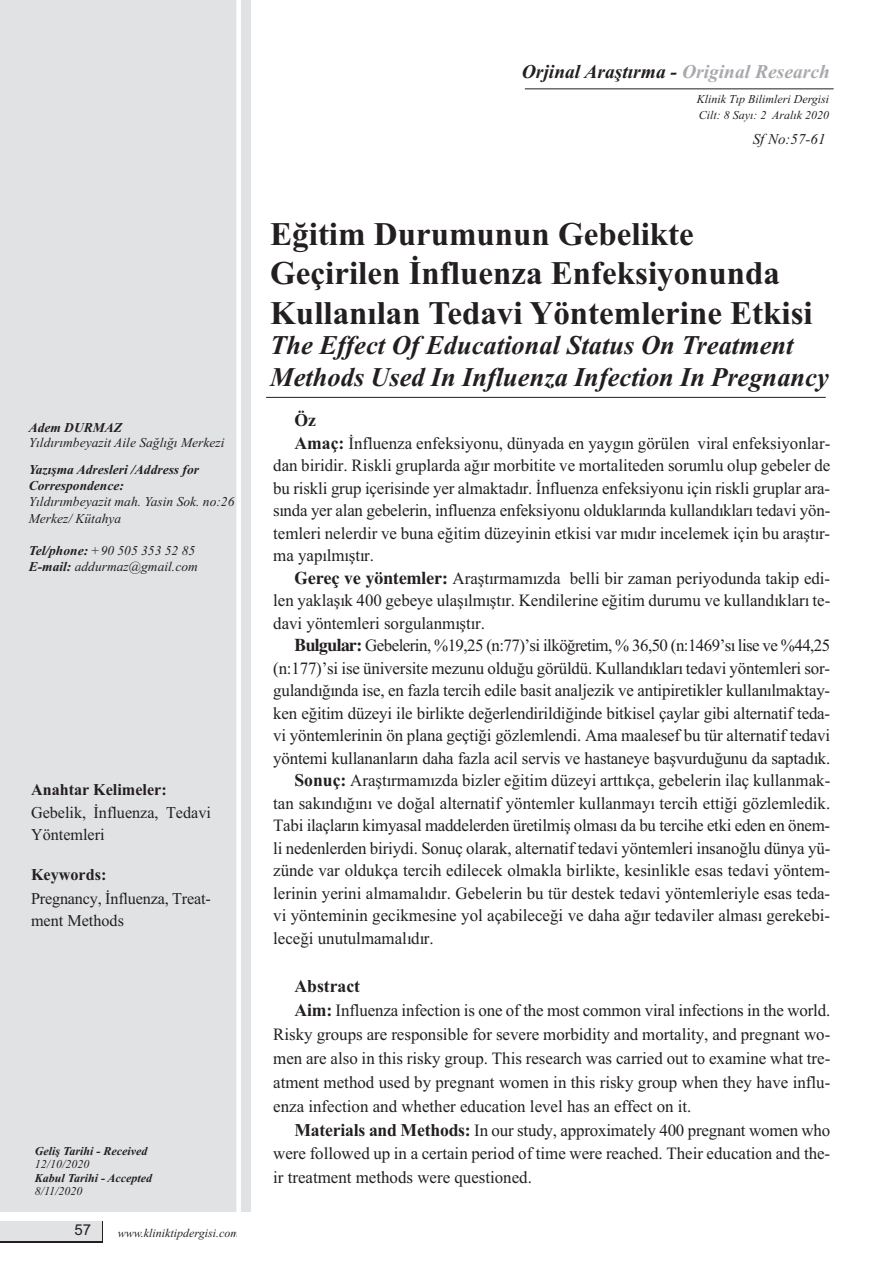
<style>
.page{position:relative;width:893px;height:1276px;background:#fff}
.page>*{position:absolute;margin:0;border:0;box-sizing:border-box;transform-origin:0 0}
.t1{font:700 33px/39.6px "Times New Roman";color:#231f20}
.t2{font:italic 700 27px/32.4px "Times New Roman";color:#231f20}
.t3{font:italic 700 19.5px "Times New Roman";color:#231f20}
.t4{font:700 18px "Times New Roman";color:#231f20}
.t5{font:17.25px/22.5px "Times New Roman";letter-spacing:-.01em;color:#231f20;text-align:justify}
.t6{font:17.25px "Times New Roman";letter-spacing:-.03em;color:#231f20}
.t7{font:16.5px/21.9px "Times New Roman";color:#231f20}
.t8{font:700 16.5px "Times New Roman";color:#231f20}
.t9{font:italic 15px "Times New Roman";color:#231f20}
.t10{font:15px "Arial";color:#231f20}
.t11{font:italic 13.5px/16.2px "Times New Roman";color:#231f20}
.t12{font:italic 700 13.5px/16.2px "Times New Roman";color:#231f20}
.t13{font:italic 12px/15.1px "Times New Roman";color:#231f20}
.t14{font:italic 700 12px "Times New Roman";color:#231f20}
.s1{font-weight:700}
.s2{color:#a8a9ad}
.s3{font-weight:700;font-size:18px}
.s4{font-family:"Times";font-weight:700;font-size:18px}
</style>
<div class="page">
<div style="left:0;top:0;width:251px;height:1212px;background:#e1e2e4"></div>
<hr style="left:266px;top:397px;width:560px;height:1px;background:#231f20">
<hr style="left:525px;top:88px;width:309px;height:1px;background:#231f20">
<div style="left:0;top:1221px;width:103px;height:21px;background:#e1e2e4"></div>
<div style="left:236px;top:0;width:5px;height:1276px;background:#fff"></div>
<p class="t12" style="left:29px;top:419px;width:95px">Adem DURMAZ</p>
<p class="t11" style="left:29px;top:434px;width:197px">Yıldırımbeyazit Aile Sağlığı Merkezi</p>
<p class="t12" style="left:29px;top:461px;width:172px">Yazışma Adresleri /Address for<br>Correspondence:</p>
<p class="t11" style="left:29px;top:494px;width:207px">Yıldırımbeyazit mah. Yasin Sok. no:26<br>Merkez/ Kütahya</p>
<p class="t11" style="left:29px;top:542px;width:171px"><span class="s1">Tel/phone:</span> +90 505 353 52 85<br><span class="s1">E-mail:</span> addurmaz@gmail.com</p>
<p class="t8" style="left:31px;top:779px;width:137px">Anahtar Kelimeler:</p>
<p class="t7" style="left:31px;top:801px;width:181px">Gebelik, İnfluenza, Tedavi<br>Yöntemleri</p>
<p class="t8" style="left:31px;top:865px;width:77px">Keywords:</p>
<p class="t7" style="left:31px;top:887px;width:181px">Pregnancy, İnfluenza, Treat&shy;ment Methods</p>
<p class="t14" style="left:35px;top:1143px;width:114px">Geliş Tarihi - Received</p>
<p class="t13" style="left:35px;top:1156px;width:56px">12/10/2020</p>
<p class="t14" style="left:35px;top:1170px;width:119px">Kabul Tarihi - Accepted</p>
<p class="t13" style="left:35px;top:1183px;width:49px">8/11/2020</p>
<p class="t10" style="left:74px;top:1221px;width:18px">57</p>
<p class="t13" style="left:118px;top:1225px;width:123px">www.kliniktipdergisi.com</p>
<p class="t3" style="left:522px;top:60px;width:310px">Orjinal Araştırma - <span class="s2">Original Research</span></p>
<p class="t13" style="left:697px;top:92px;width:134px">Klinik Tıp Bilimleri Dergisi<br>Cilt: 8 Sayı: 2 Aralık 2020</p>
<p class="t9" style="left:753px;top:130px;width:74px">Sf No:57-61</p>
<h1 class="t1" style="left:270px;top:213px;width:544px">Eğitim Durumunun Gebelikte<br>Geçirilen İnfluenza Enfeksiyonunda<br>Kullanılan Tedavi Yöntemlerine Etkisi</h1>
<h2 class="t2" style="left:270px;top:328px;width:560px">The Effect Of Educational Status On Treatment<br>Methods Used In Influenza Infection In Pregnancy</h2>
<p class="t4" style="left:294px;top:409px;width:23px">Öz</p>
<p class="t5" style="left:273px;top:431px;width:559px;text-indent:21px"><span class="s3">Amaç:</span> İnfluenza enfeksiyonu, dünyada en yaygın görülen viral enfeksiyonlar&shy;dan biridir. Riskli gruplarda ağır morbitite ve mortaliteden sorumlu olup gebeler de bu riskli grup içerisinde yer almaktadır. İnfluenza enfeksiyonu için riskli gruplar ara&shy;sında yer alan gebelerin, influenza enfeksiyonu olduklarında kullandıkları tedavi yön&shy;temleri nelerdir ve buna eğitim düzeyinin etkisi var mıdır incelemek için bu araştır&shy;ma yapılmıştır.</p>
<p class="t5" style="left:273px;top:566px;width:559px;text-indent:21px"><span class="s4">Gereç ve yöntemler:</span> Araştırmamızda belli bir zaman periyodunda takip edi&shy;len yaklaşık 400 gebeye ulaşılmıştır. Kendilerine eğitim durumu ve kullandıkları te&shy;davi yöntemleri sorgulanmıştır.</p>
<p class="t6" style="left:294px;top:635px;width:537px"><span class="s4">Bulgular:</span> Gebelerin, %19,25 (n:77)’si ilköğretim, % 36,50 (n:1469’sı lise ve %44,25</p>
<p class="t5" style="left:273px;top:656px;width:559px">(n:177)’si ise üniversite mezunu olduğu görüldü. Kullandıkları tedavi yöntemleri sor-</p>
<p class="t5" style="left:273px;top:679px;width:559px">gulandığında ise, en fazla tercih edile basit analjezik ve antipiretikler kullanılmaktay-</p>
<p class="t5" style="left:273px;top:701px;width:559px">ken eğitim düzeyi ile birlikte değerlendirildiğinde bitkisel çaylar gibi alternatif teda-</p>
<p class="t5" style="left:273px;top:724px;width:559px">vi yöntemlerinin ön plana geçtiği gözlemlendi. Ama maalesef bu tür alternatif tedavi</p>
<p class="t5" style="left:273px;top:746px;width:559px">yöntemi kullananların daha fazla acil servis ve hastaneye başvurduğunu da saptadık.</p>
<p class="t5" style="left:294px;top:769px;width:537px"><span class="s3">Sonuç:</span> Araştırmamızda bizler eğitim düzeyi arttıkça, gebelerin ilaç kullanmak-</p>
<p class="t5" style="left:273px;top:791px;width:559px">tan sakındığını ve doğal alternatif yöntemler kullanmayı tercih ettiği gözlemledik.</p>
<p class="t5" style="left:273px;top:814px;width:559px">Tabi ilaçların kimyasal maddelerden üretilmiş olması da bu tercihe etki eden en önem-</p>
<p class="t5" style="left:273px;top:836px;width:559px">li nedenlerden biriydi. Sonuç olarak, alternatif tedavi yöntemleri insanoğlu dünya yü-</p>
<p class="t5" style="left:273px;top:859px;width:559px">zünde var oldukça tercih edilecek olmakla birlikte, kesinlikle esas tedavi yöntem-</p>
<p class="t5" style="left:273px;top:881px;width:559px">lerinin yerini almamalıdır. Gebelerin bu tür destek tedavi yöntemleriyle esas teda-</p>
<p class="t5" style="left:273px;top:904px;width:558px">vi yönteminin gecikmesine yol açabileceği ve daha ağır tedaviler alması gerekebi-</p>
<p class="t5" style="left:273px;top:926px;width:162px">leceği unutulmamalıdır.</p>
<p class="t4" style="left:294px;top:975px;width:67px">Abstract</p>
<p class="t5" style="left:273px;top:998px;width:559px;line-height:24px;text-indent:21px"><span class="s3">Aim:</span> Influenza infection is one of the most common viral infections in the world.<br>Risky groups are responsible for severe morbidity and mortality, and pregnant wo&shy;men are also in this risky group. This research was carried out to examine what tre&shy;atment method used by pregnant women in this risky group when they have influ&shy;enza infection and whether education level has an effect on it.</p>
<p class="t5" style="left:273px;top:1117px;width:559px;line-height:23.7px;text-indent:21px"><span class="s3">Materials and Methods:</span> In our study, approximately 400 pregnant women who were followed up in a certain period of time were reached. Their education and the&shy;ir treatment methods were questioned.</p>
</div>
